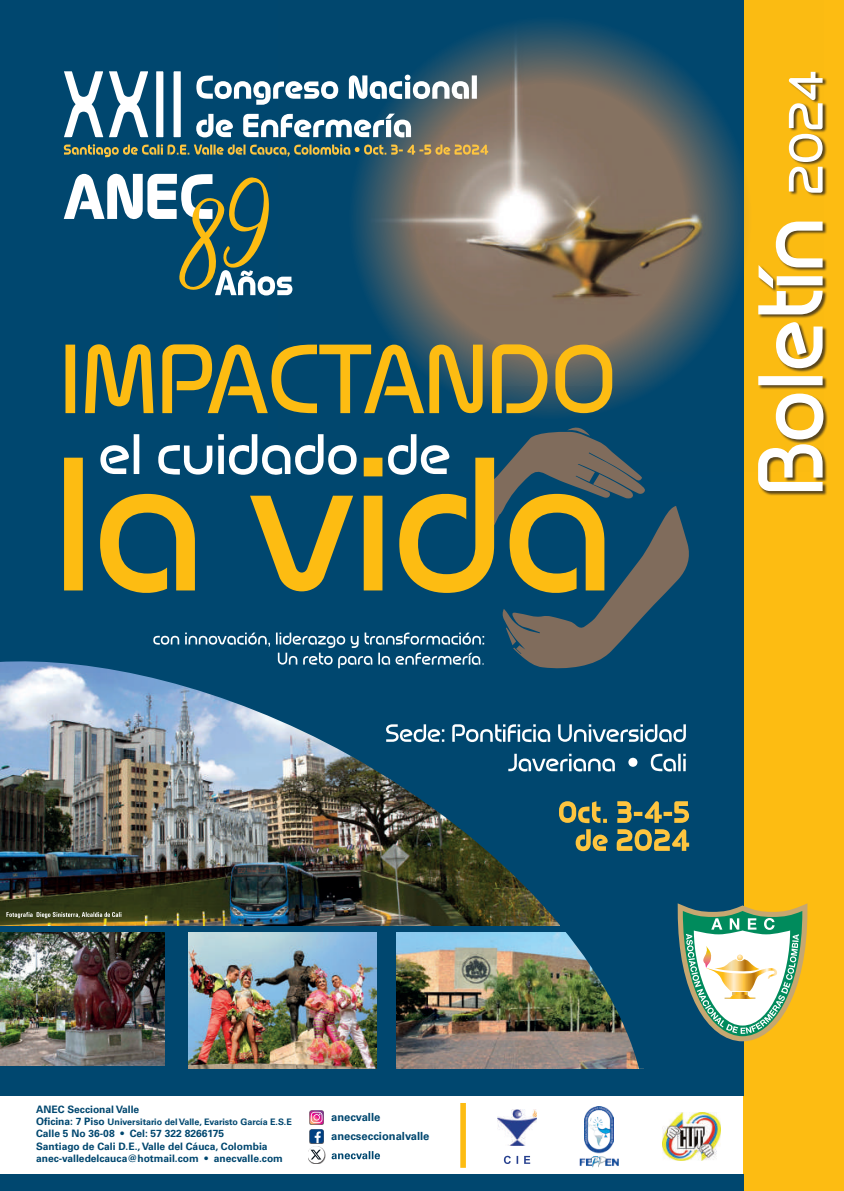
<style>
.page{position:relative;width:844px;height:1191px;background:#fff}
.page>*{position:absolute;margin:0;border:0;box-sizing:border-box;transform-origin:0 0}
.t1{font:700 11.2px/18.9px "Univers LT Std";color:#00476f}
.t2{font:700 10.33px/12.2px "Univers LT Std";color:#00476f}
.t3{font:700 8.92px "Univers LT Std";color:#00476f}
.s1{font-size:10.33px}
</style>
<div class="page">
<div style="left:743px;top:0;width:100px;height:1190px;background:#fdbc12"></div>
<svg style="left:674px;top:1160px;width:30px;height:1px"></svg>
<div style="left:0;top:0;width:743px;height:1095px;background:#00476f"></div>
<img style="left:354px;top:8px;width:393px;height:377px">
<img style="left:0;top:661px;width:690px;height:407px">
<svg style="left:669px;top:895px;width:139px;height:151px"></svg>
<svg style="left:65px;top:344px;width:547px;height:69px"></svg>
<svg style="left:100px;top:427px;width:590px;height:241px"></svg>
<svg style="left:64px;top:458px;width:540px;height:135px"></svg>
<div style="left:309px;top:1110px;width:15px;height:15px;background:#231f20;opacity:.75"></div>
<svg style="left:309px;top:1110px;width:14px;height:14px"></svg>
<div style="left:309px;top:1129px;width:15px;height:14px;background:#231f20;opacity:.75"></div>
<div style="left:309px;top:1129px;width:14px;height:14px;background:#014081;border-radius:2px"></div>
<svg style="left:314px;top:1131px;width:6px;height:12px"></svg>
<svg style="left:331px;top:1151px;width:49px;height:8px"></svg>
<img style="left:584px;top:1106px;width:29px;height:36px">
<img style="left:498px;top:1109px;width:38px;height:33px">
<svg style="left:460px;top:1142px;width:159px;height:26px"></svg>
<div style="left:460px;top:1103px;width:6px;height:64px;background:#fdbc12"></div>
<div style="left:0;top:1174px;width:743px;height:17px;background:#00476f"></div>
<svg style="left:6px;top:912px;width:115px;height:6px"></svg>
<svg style="left:64px;top:174px;width:228px;height:121px"></svg>
<div style="left:758px;top:72px;width:69px;height:423px;background:#231f20;opacity:.75"></div>
<svg style="left:758px;top:72px;width:65px;height:419px"></svg>
<svg style="left:508px;top:753px;width:177px;height:18px"></svg>
<svg style="left:386px;top:724px;width:299px;height:18px"></svg>
<img style="left:662px;top:1113px;width:58px;height:47px">
<svg style="left:63px;top:66px;width:425px;height:91px"></svg>
<svg style="left:575px;top:829px;width:114px;height:22px"></svg>
<svg style="left:559px;top:801px;width:129px;height:22px"></svg>
<div style="left:307px;top:1146px;width:18px;height:18px;background:#231f20;opacity:.75"></div>
<svg style="left:307px;top:1146px;width:17px;height:17px"></svg>
<svg style="left:310px;top:1149px;width:11px;height:10px"></svg>
<p class="t2" style="left:36px;top:1103px;width:105px">ANEC Seccional Valle</p>
<p class="t3" style="left:36px;top:1116px;width:257px"><span class="s1">Oficina: 7 Piso</span> Universitario del Valle, Evaristo García E.S.E</p>
<p class="t2" style="left:36px;top:1127px;width:248px">Calle 5 No 36-08 • Cel: 57 322 8266175<br>Santiago de Cali D.E., Valle del Cáuca, Colombia anec-valledelcauca@hotmail.com • anecvalle.com</p>
<p class="t1" style="left:331px;top:1108px;width:100px">anecvalle anecseccionalvalle</p>
</div>
